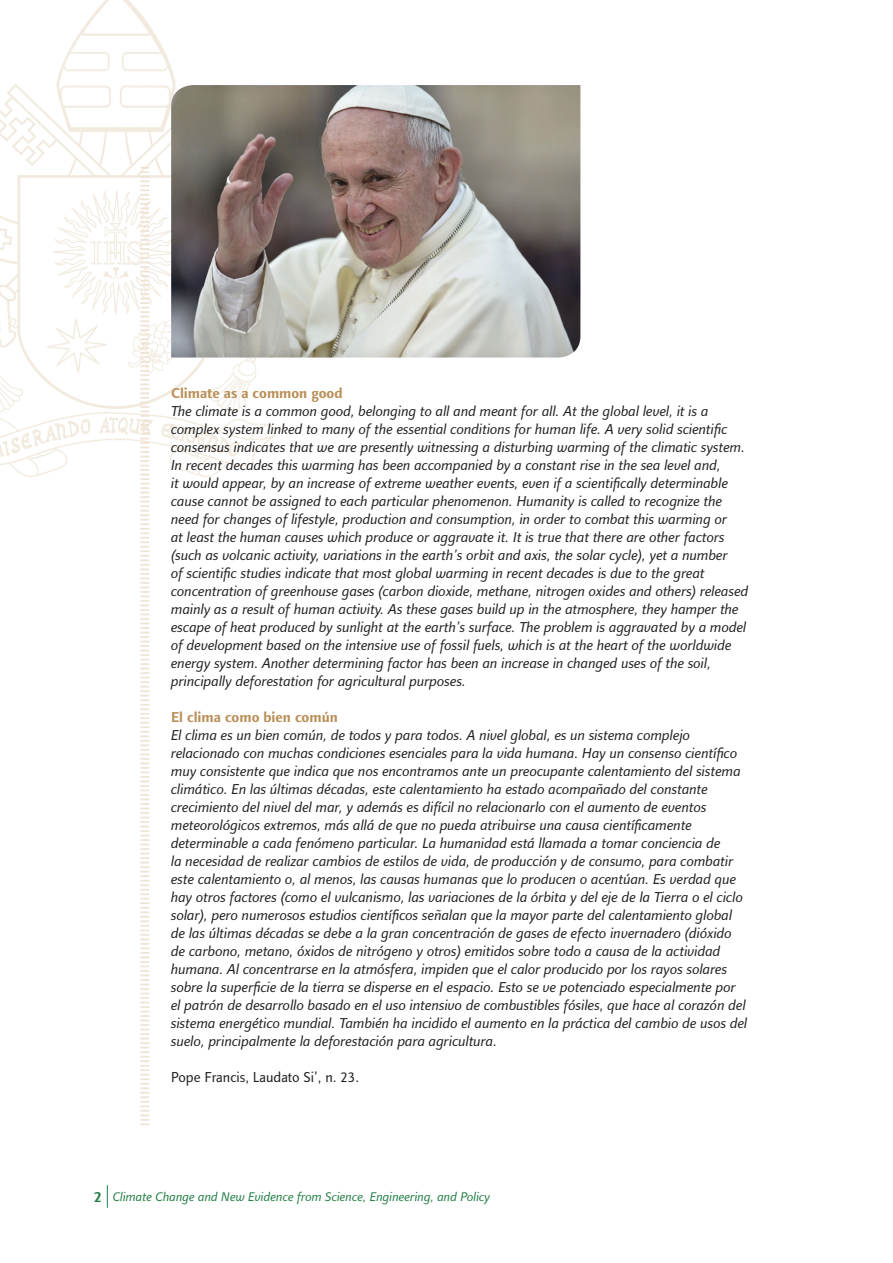
<style>
.page{position:relative;width:893px;height:1263px;background:#fff}
.page>*{position:absolute;margin:0;border:0;box-sizing:border-box;transform-origin:0 0}
.t1{font:italic 14.55px/18px "Linotype Finnegan";color:#231f20}
.t2{font:700 14.55px "Linotype Finnegan";color:#ba8f58}
.t3{font:14.55px "Linotype Finnegan";color:#231f20}
.t4{font:italic 12.75px "Linotype Finnegan";color:#237e45}
.s1{font-weight:700;font-style:normal;font-size:15px}
</style>
<div class="page">
<svg style="left:107px;top:1185px;width:1px;height:23px"></svg>
<img style="left:0;top:0;width:276px;height:477px">
<img style="left:171px;top:85px;width:409px;height:273px">
<svg style="left:139px;top:166px;width:12px;height:959px"></svg>
<p class="t2" style="left:171px;top:385px;width:173px">Climate as a common good</p>
<p class="t1" style="left:171px;top:402px;width:579px">The climate is a common good, belonging to all and meant for all. At the global level, it is a complex system linked to many of the essential conditions for human life. A very solid scientific consensus indicates that we are presently witnessing a disturbing warming of the climatic system.<br>In recent decades this warming has been accompanied by a constant rise in the sea level and,<br>it would appear, by an increase of extreme weather events, even if a scientifically determinable cause cannot be assigned to each particular phenomenon. Humanity is called to recognize the need for changes of lifestyle, production and consumption, in order to combat this warming or<br>at least the human causes which produce or aggravate it. It is true that there are other factors (such as volcanic activity, variations in the earth’s orbit and axis, the solar cycle), yet a number<br>of scientific studies indicate that most global warming in recent decades is due to the great concentration of greenhouse gases (carbon dioxide, methane, nitrogen oxides and others) released mainly as a result of human activity. As these gases build up in the atmosphere, they hamper the escape of heat produced by sunlight at the earth’s surface. The problem is aggravated by a model of development based on the intensive use of fossil fuels, which is at the heart of the worldwide energy system. Another determining factor has been an increase in changed uses of the soil, principally deforestation for agricultural purposes.</p>
<p class="t2" style="left:171px;top:709px;width:168px">El clima como bien común</p>
<p class="t1" style="left:171px;top:726px;width:578px">El clima es un bien común, de todos y para todos. A nivel global, es un sistema complejo relacionado con muchas condiciones esenciales para la vida humana. Hay un consenso científico muy consistente que indica que nos encontramos ante un preocupante calentamiento del sistema climático. En las últimas décadas, este calentamiento ha estado acompañado del constante crecimiento del nivel del mar, y además es difícil no relacionarlo con el aumento de eventos meteorológicos extremos, más allá de que no pueda atribuirse una causa científicamente determinable a cada fenómeno particular. La humanidad está llamada a tomar conciencia de<br>la necesidad de realizar cambios de estilos de vida, de producción y de consumo, para combatir este calentamiento o, al menos, las causas humanas que lo producen o acentúan. Es verdad que hay otros factores (como el vulcanismo, las variaciones de la órbita y del eje de la Tierra o el ciclo solar), pero numerosos estudios científicos señalan que la mayor parte del calentamiento global de las últimas décadas se debe a la gran concentración de gases de efecto invernadero (dióxido de carbono, metano, óxidos de nitrógeno y otros) emitidos sobre todo a causa de la actividad humana. Al concentrarse en la atmósfera, impiden que el calor producido por los rayos solares sobre la superficie de la tierra se disperse en el espacio. Esto se ve potenciado especialmente por el patrón de desarrollo basado en el uso intensivo de combustibles fósiles, que hace al corazón del sistema energético mundial. También ha incidido el aumento en la práctica del cambio de usos del suelo, principalmente la deforestación para agricultura.</p>
<p class="t3" style="left:171px;top:1069px;width:190px">Pope Francis, Laudato Si’, n. 23.</p>
<p class="t4" style="left:94px;top:1189px;width:398px"><span class="s1">2</span> Climate Change and New Evidence from Science, Engineering, and Policy</p>
</div>
